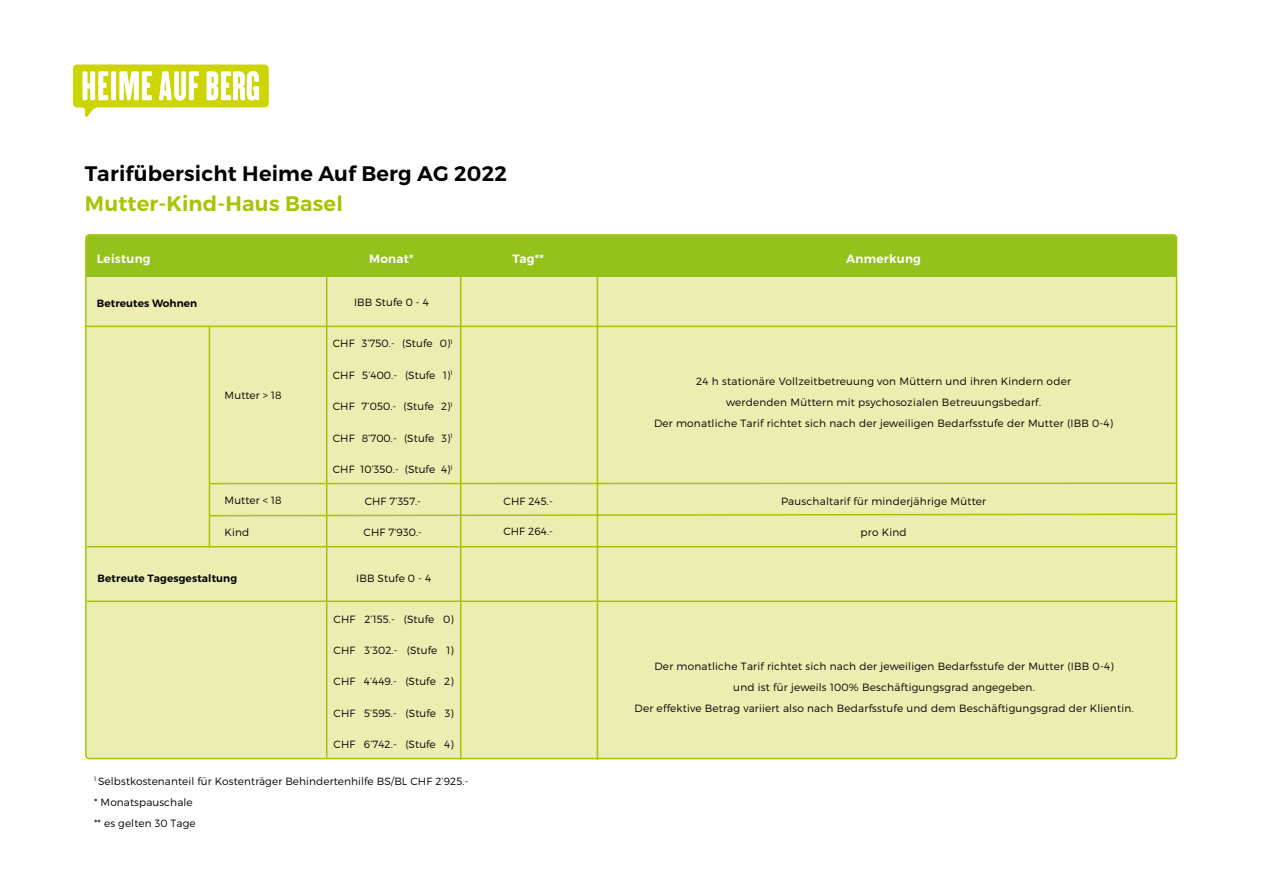
<style>
.page{position:relative;width:1263px;height:893px;background:#fff}
.page>*{position:absolute;margin:0;border:0;box-sizing:border-box;transform-origin:0 0}
.t1{font:600 21px "Montserrat";letter-spacing:.01em;color:#000}
.t2{font:600 21px "Montserrat";letter-spacing:.01em;color:#a8c303}
.t3{font:600 12px "Montserrat";letter-spacing:.02em;color:#fff}
.t4{font:300 10.5px/21px "Montserrat";letter-spacing:.02em;color:#000;text-align:center}
.t5{font:600 10.5px "Montserrat";letter-spacing:.01em;color:#000}
</style>
<div class="page">
<svg style="left:73px;top:65px;width:196px;height:52px"></svg>
<div style="left:88px;top:235px;width:1089px;height:42px;background:#94c11a"></div>
<div style="left:86px;top:277px;width:1091px;height:482px;background:#eceeb1"></div>
<hr style="left:210px;top:482px;width:966px;height:2px;background:#a8c303">
<hr style="left:326px;top:276px;width:1px;height:483px;background:#a8c303">
<hr style="left:460px;top:276px;width:1px;height:483px;background:#a8c303">
<hr style="left:597px;top:276px;width:1px;height:484px;background:#a8c303">
<hr style="left:86px;top:326px;width:1090px;height:1px;background:#a8c303">
<hr style="left:87px;top:546px;width:1089px;height:1px;background:#a8c303">
<hr style="left:87px;top:601px;width:1090px;height:1px;background:#a8c303">
<hr style="left:209px;top:327px;width:1px;height:220px;background:#a8c303">
<svg style="left:208px;top:513px;width:970px;height:4px;background:#d1dd6e"></svg>
<h1 class="t1" style="left:85px;top:161px;width:424px">Tarifübersicht Heime Auf Berg AG 2022</h1>
<h1 class="t2" style="left:85px;top:191px;width:259px">Mutter-Kind-Haus Basel</h1>
<p class="t3" style="left:97px;top:251px;width:55px">Leistung</p>
<p class="t3" style="left:369px;top:251px;width:46px">Monat*</p>
<p class="t5" style="left:97px;top:296px;width:102px">Betreutes Wohnen</p>
<p class="t4" style="left:354px;top:292px;width:76px">IBB Stufe 0 - 4</p>
<p class="t4" style="left:225px;top:385px;width:58px">Mutter &gt; 18</p>
<p class="t4" style="left:333px;top:333px;width:122px">CHF 3‘750.- (Stufe 0)<sup>1</sup></p>
<p class="t4" style="left:333px;top:364px;width:122px">CHF 5‘400.- (Stufe 1)<sup>1</sup></p>
<p class="t4" style="left:333px;top:396px;width:122px">CHF 7‘050.- (Stufe 2)<sup>1</sup></p>
<p class="t4" style="left:333px;top:427px;width:122px">CHF 8‘700.- (Stufe 3)<sup>1</sup></p>
<p class="t4" style="left:333px;top:459px;width:122px">CHF 10‘350.- (Stufe 4)<sup>1</sup></p>
<p class="t3" style="left:512px;top:251px;width:33px">Tag**</p>
<p class="t3" style="left:846px;top:251px;width:76px">Anmerkung</p>
<p class="t4" style="left:654px;top:371px;width:461px">24 h stationäre Vollzeitbetreuung von Müttern und ihren Kindern oder<br>werdenden Müttern mit psychosozialen Betreuungsbedarf.<br>Der monatliche Tarif richtet sich nach der jeweiligen Bedarfsstufe der Mutter (IBB 0-4)</p>
<p class="t4" style="left:225px;top:489px;width:58px">Mutter &lt; 18</p>
<p class="t4" style="left:365px;top:490px;width:58px">CHF 7‘357.-</p>
<p class="t4" style="left:225px;top:522px;width:26px">Kind</p>
<p class="t4" style="left:364px;top:522px;width:60px">CHF 7‘930.-</p>
<p class="t4" style="left:503px;top:521px;width:51px">CHF 264.-</p>
<p class="t4" style="left:503px;top:490px;width:51px">CHF 245.-</p>
<p class="t4" style="left:781px;top:490px;width:207px">Pauschaltarif für minderjährige Mütter</p>
<p class="t4" style="left:861px;top:522px;width:48px">pro Kind</p>
<p class="t5" style="left:98px;top:571px;width:141px">Betreute Tagesgestaltung</p>
<p class="t4" style="left:356px;top:567px;width:76px">IBB Stufe 0 - 4</p>
<p class="t4" style="left:334px;top:608px;width:122px">CHF 2‘155.- (Stufe 0)</p>
<p class="t4" style="left:334px;top:639px;width:122px">CHF 3‘302.- (Stufe 1)</p>
<p class="t4" style="left:334px;top:671px;width:122px">CHF 4‘449.- (Stufe 2)</p>
<p class="t4" style="left:334px;top:702px;width:122px">CHF 5‘595.- (Stufe 3)</p>
<p class="t4" style="left:334px;top:734px;width:122px">CHF 6‘742.- (Stufe 4)</p>
<p class="t4" style="left:94px;top:770px;width:376px;text-align:left"><sup>1</sup> Selbstkostenanteil für Kostenträger Behindertenhilfe BS/BL CHF 2‘925.- * Monatspauschale<br>** es gelten 30 Tage</p>
<p class="t4" style="left:634px;top:655px;width:500px">Der monatliche Tarif richtet sich nach der jeweiligen Bedarfsstufe der Mutter (IBB 0-4)<br>und ist für jeweils 100% Beschäftigungsgrad angegeben.<br>Der effektive Betrag variiert also nach Bedarfsstufe und dem Beschäftigungsgrad der Klientin.</p>
</div>
